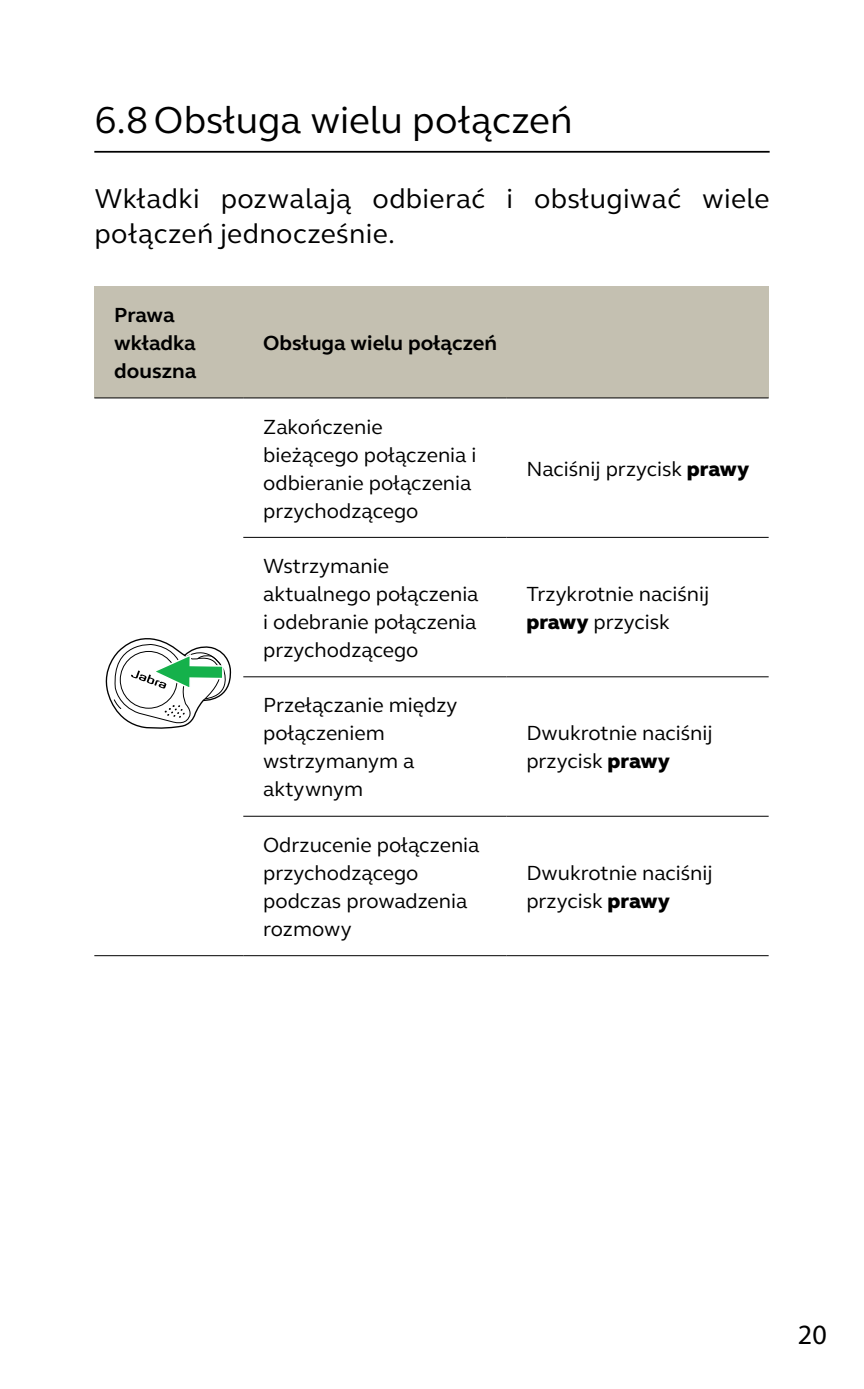
<style>
.page{position:relative;width:864px;height:1389px;background:#fff}
.page>*{position:absolute;margin:0;border:0;box-sizing:border-box;transform-origin:0 0}
.t1{font:38.5px "GN Elliot";color:#000}
.t2{font:28px/35px "GN Elliot";letter-spacing:.01em;color:#000}
.t3{font:28px "Myriad Pro";color:#000}
.t4{font:21px/28px "GN Elliot";color:#000}
.t5{font:700 21px/28px "GN Elliot";color:#000}
.s1{font-weight:800}
</style>
<div class="page">
<hr style="left:94px;top:151px;width:675px;height:2px;background:#000">
<div style="left:94px;top:286px;width:149px;height:112px;background:#c4c0b1"></div>
<div style="left:243px;top:286px;width:525px;height:112px;background:#c4c0b1"></div>
<hr style="left:94px;top:397px;width:149px;height:2px;background:#000">
<hr style="left:243px;top:397px;width:263px;height:2px;background:#000">
<hr style="left:506px;top:397px;width:262px;height:2px;background:#000">
<hr style="left:94px;top:955px;width:149px;height:1px;background:#000">
<hr style="left:243px;top:537px;width:263px;height:1px;background:#000">
<hr style="left:506px;top:537px;width:262px;height:1px;background:#000">
<hr style="left:243px;top:676px;width:263px;height:1px;background:#000">
<hr style="left:506px;top:676px;width:262px;height:1px;background:#000">
<hr style="left:243px;top:816px;width:263px;height:1px;background:#000">
<hr style="left:506px;top:816px;width:262px;height:1px;background:#000">
<hr style="left:243px;top:955px;width:263px;height:1px;background:#000">
<hr style="left:506px;top:955px;width:262px;height:1px;background:#000">
<svg style="left:105px;top:638px;width:127px;height:91px"></svg>
<h1 class="t1" style="left:94px;top:94px;width:479px">6.8Obsługa wielu połączeń</h1>
<h2 class="t2" style="left:94px;top:180px;width:676px">Wkładki pozwalają odbierać i obsługiwać wiele połączeń jednocześnie.</h2>
<p class="t5" style="left:114px;top:301px;width:84px">Prawa wkładka douszna</p>
<p class="t5" style="left:263px;top:329px;width:235px">Obsługa wielu połączeń</p>
<p class="t4" style="left:263px;top:412px;width:215px">Zakończenie bieżącego połączenia i odbieranie połączenia przychodzącego</p>
<p class="t4" style="left:263px;top:551px;width:217px">Wstrzymanie aktualnego połączenia i odebranie połączenia przychodzącego</p>
<p class="t4" style="left:263px;top:691px;width:196px">Przełączanie między połączeniem wstrzymanym a aktywnym</p>
<p class="t4" style="left:263px;top:830px;width:218px">Odrzucenie połączenia przychodzącego podczas prowadzenia rozmowy</p>
<p class="t4" style="left:526px;top:454px;width:224px">Naciśnij przycisk <span class="s1">prawy</span></p>
<p class="t4" style="left:526px;top:579px;width:184px">Trzykrotnie naciśnij <span class="s1">prawy</span> przycisk</p>
<p class="t4" style="left:526px;top:719px;width:188px">Dwukrotnie naciśnij przycisk <span class="s1">prawy</span></p>
<p class="t4" style="left:526px;top:858px;width:188px">Dwukrotnie naciśnij przycisk <span class="s1">prawy</span></p>
<h2 class="t3" style="left:797px;top:1317px;width:30px">20</h2>
</div>
